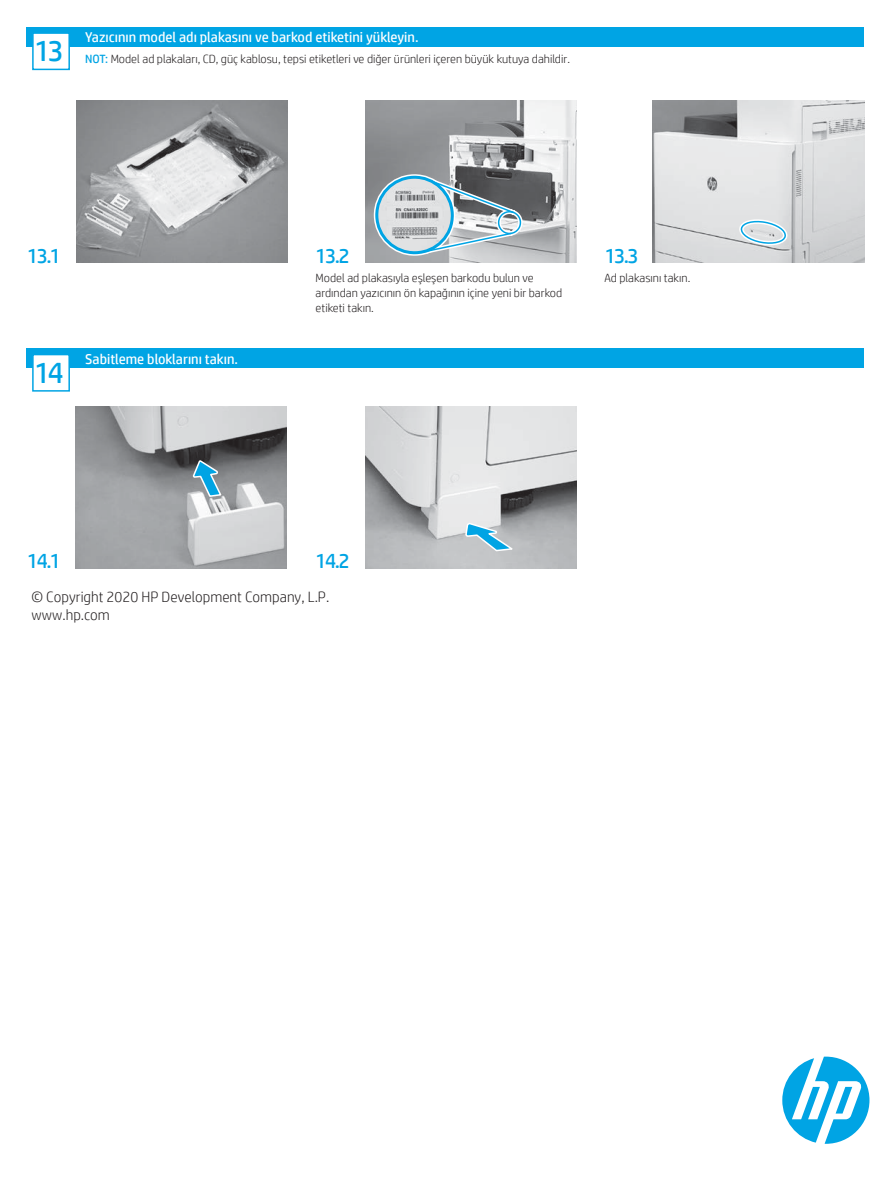
<style>
.page{position:relative;width:893px;height:1188px;background:#fff}
.page>*{position:absolute;margin:0;border:0;box-sizing:border-box;transform-origin:0 0}
.t1{font:30px "HP Simplified";color:#00a4e4}
.t2{font:21px "HP Simplified";letter-spacing:-.08em;color:#00a4e4}
.t3{font:300 15px/18px "HP Simplified";color:#231f20}
.t4{font:14.25px "HP Simplified";color:#fff}
.t5{font:300 12px/15px "HP Simplified";color:#231f20}
.s1{font-weight:400;color:#00a4e4}
</style>
<div class="page">
<img style="left:76px;top:101px;width:211px;height:161px">
<img style="left:76px;top:407px;width:211px;height:162px">
<svg style="left:192px;top:459px;width:31px;height:39px"></svg>
<img style="left:365px;top:407px;width:211px;height:162px">
<svg style="left:464px;top:521px;width:52px;height:32px;background:#9ec3d3"></svg>
<img style="left:365px;top:101px;width:211px;height:162px">
<svg style="left:371px;top:171px;width:155px;height:88px;background:#a1afb5"></svg>
<img style="left:653px;top:101px;width:211px;height:161px">
<svg style="left:739px;top:218px;width:51px;height:27px"></svg>
<div style="left:26px;top:27px;width:838px;height:19px;background:#00a4e4"></div>
<div style="left:32px;top:32px;width:38px;height:38px;background:#fff;border:2px solid #00a4e4"></div>
<div style="left:26px;top:348px;width:838px;height:20px;background:#00a4e4"></div>
<div style="left:32px;top:354px;width:38px;height:38px;background:#fff;border:2px solid #00a4e4"></div>
<svg style="left:782px;top:1057px;width:87px;height:87px"></svg>
<h1 class="t1" style="left:35px;top:31px;width:31px">13</h1>
<p class="t4" style="left:85px;top:27px;width:335px">Yazıcının model adı plakasını ve barkod etiketini yükleyin.</p>
<p class="t5" style="left:85px;top:51px;width:486px"><span class="s1">NOT:</span> Model ad plakaları, CD, güç kablosu, tepsi etiketleri ve diğer ürünleri içeren büyük kutuya dahildir.</p>
<h2 class="t2" style="left:27px;top:242px;width:35px">13.1</h2>
<h1 class="t1" style="left:35px;top:353px;width:31px">14</h1>
<p class="t4" style="left:85px;top:349px;width:154px">Sabitleme bloklarını takın.</p>
<h2 class="t2" style="left:316px;top:242px;width:35px">13.2</h2>
<h2 class="t2" style="left:605px;top:242px;width:35px">13.3</h2>
<p class="t5" style="left:316px;top:270px;width:248px">Model ad plakasıyla eşleşen barkodu bulun ve ardından yazıcının ön kapağının içine yeni bir barkod etiketi takın.</p>
<p class="t5" style="left:604px;top:270px;width:87px">Ad plakasını takın.</p>
<h2 class="t2" style="left:27px;top:547px;width:35px">14.1</h2>
<h2 class="t2" style="left:316px;top:547px;width:35px">14.2</h2>
<p class="t3" style="left:32px;top:588px;width:299px">© Copyright 2020 HP Development Company, L.P. www.hp.com</p>
</div>
